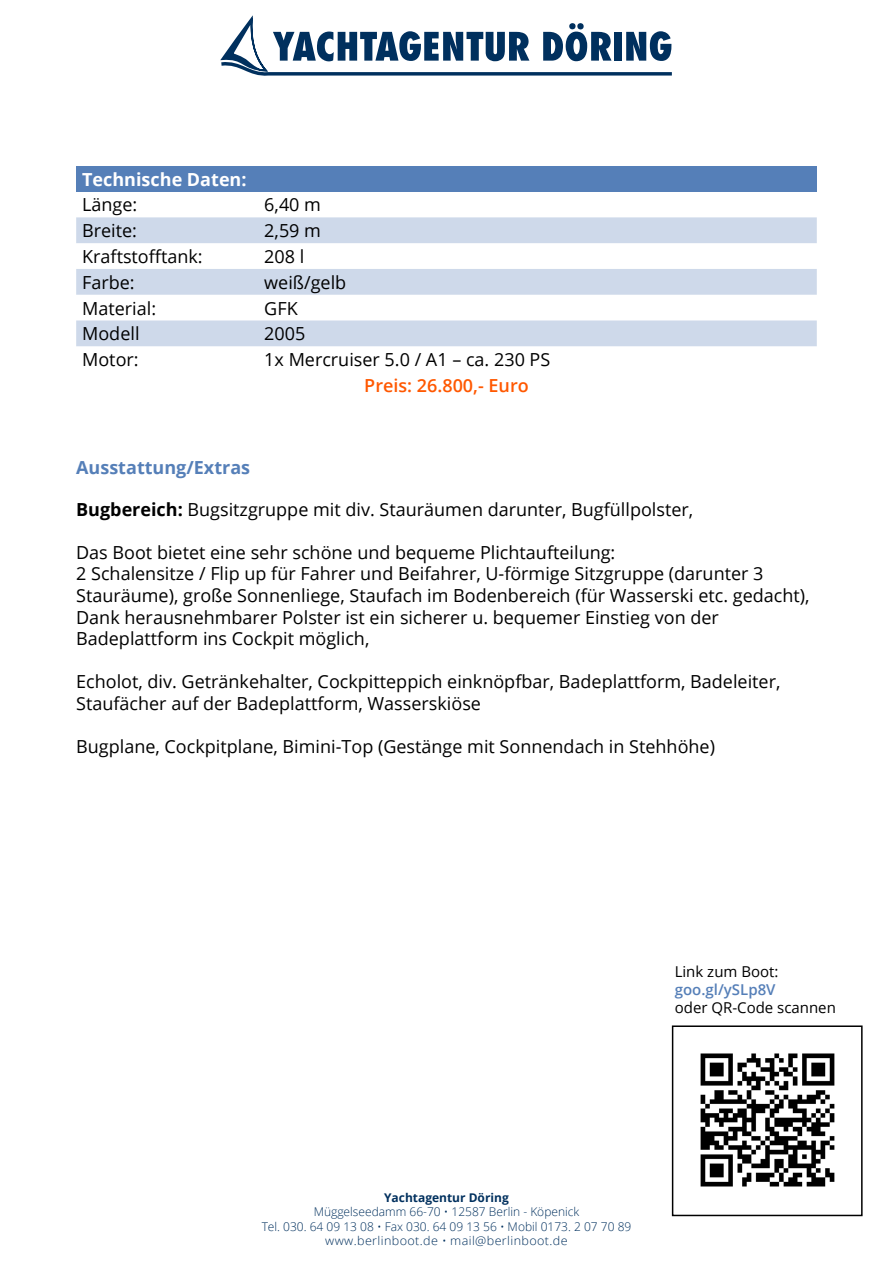
<style>
.page{position:relative;width:893px;height:1263px;background:#fff}
.page>*{position:absolute;margin:0;border:0;box-sizing:border-box;transform-origin:0 0}
.t1{font:18px/21.6px "Open Sans";color:#000}
.t2{font:700 18px "Open Sans";color:#557fb8}
.t3{font:600 18px "Open Sans";color:#ff5800}
.t4{font:700 18px "Open Sans";color:#fff}
.t5{font:15px "Open Sans";color:#000}
.t6{font:600 15px "Open Sans";color:#557fb8}
.t7{font:300 12px/14.4px "Open Sans";color:#00305e;text-align:center}
.t8{font:700 12px "Open Sans";color:#00305e}
.s1{font-weight:700}
</style>
<div class="page">
<img style="left:700px;top:1053px;width:135px;height:134px">
<div style="left:672px;top:1025px;width:191px;height:191px;border:2px solid #000"></div>
<svg style="left:220px;top:15px;width:452px;height:61px"></svg>
<div style="left:76px;top:166px;width:741px;height:26px;background:#557fb8"></div>
<svg style="left:76px;top:217px;width:741px;height:78px;fill:#ced9ea"></svg>
<div style="left:76px;top:320px;width:741px;height:26px;background:#ced9ea"></div>
<p class="t4" style="left:82px;top:166px;width:166px">Technische Daten:</p>
<p class="t1" style="left:82px;top:194px;width:57px">Länge:</p>
<p class="t1" style="left:264px;top:194px;width:58px">6,40 m</p>
<p class="t1" style="left:82px;top:219px;width:56px">Breite:</p>
<p class="t1" style="left:264px;top:219px;width:58px">2,59 m</p>
<p class="t1" style="left:82px;top:245px;width:122px">Kraftstofftank:</p>
<p class="t1" style="left:264px;top:245px;width:42px">208 l</p>
<p class="t1" style="left:82px;top:271px;width:54px">Farbe:</p>
<p class="t1" style="left:264px;top:271px;width:84px">weiß/gelb</p>
<p class="t1" style="left:82px;top:297px;width:75px">Material:</p>
<p class="t1" style="left:264px;top:297px;width:35px">GFK</p>
<p class="t1" style="left:82px;top:322px;width:59px">Modell</p>
<p class="t1" style="left:264px;top:322px;width:43px">2005</p>
<p class="t1" style="left:82px;top:348px;width:58px">Motor:</p>
<p class="t1" style="left:264px;top:348px;width:288px">1x Mercruiser 5.0 / A1 – ca. 230 PS</p>
<p class="t3" style="left:364px;top:373px;width:166px">Preis: 26.800,- Euro</p>
<p class="t2" style="left:76px;top:455px;width:175px">Ausstattung/Extras</p>
<p class="t1" style="left:76px;top:498px;width:619px"><span class="s1">Bugbereich:</span> Bugsitzgruppe mit div. Stauräumen darunter, Bugfüllpolster,</p>
<p class="t1" style="left:76px;top:541px;width:735px">Das Boot bietet eine sehr schöne und bequeme Plichtaufteilung:<br>2 Schalensitze / Flip up für Fahrer und Beifahrer, U-förmige Sitzgruppe (darunter 3<br>Stauräume), große Sonnenliege, Staufach im Bodenbereich (für Wasserski etc. gedacht), Dank herausnehmbarer Polster ist ein sicherer u. bequemer Einstieg von der Badeplattform ins Cockpit möglich,</p>
<p class="t1" style="left:76px;top:670px;width:706px">Echolot, div. Getränkehalter, Cockpitteppich einknöpfbar, Badeplattform, Badeleiter,<br>Staufächer auf der Badeplattform, Wasserskiöse</p>
<p class="t1" style="left:76px;top:735px;width:640px">Bugplane, Cockpitplane, Bimini-Top (Gestänge mit Sonnendach in Stehhöhe)</p>
<p class="t5" style="left:675px;top:961px;width:105px">Link zum Boot:</p>
<p class="t6" style="left:675px;top:979px;width:102px">goo.gl/ySLp8V</p>
<p class="t5" style="left:675px;top:997px;width:163px">oder QR-Code scannen</p>
<p class="t8" style="left:384px;top:1189px;width:126px">Yachtagentur Döring</p>
<p class="t7" style="left:262px;top:1204px;width:371px">Müggelseedamm 66-70 • 12587 Berlin - Köpenick<br>Tel. 030. 64 09 13 08 • Fax 030. 64 09 13 56 • Mobil 0173. 2 07 70 89 www.berlinboot.de • mail@berlinboot.de</p>
</div>
